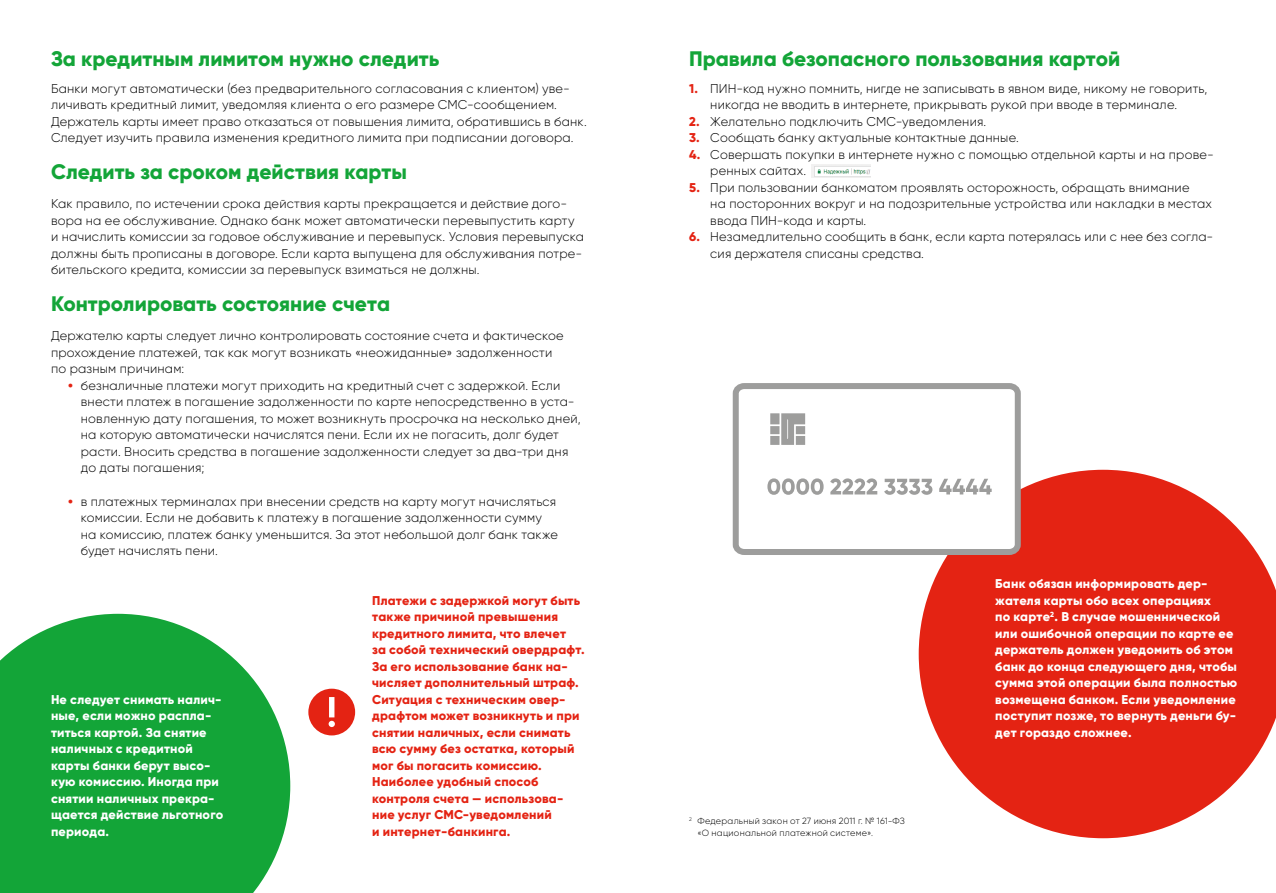
<style>
.page{position:relative;width:1276px;height:893px;background:#fff}
.page>*{position:absolute;margin:0;border:0;box-sizing:border-box;transform-origin:0 0}
.t1{font:800 21px "Gilroy";color:#13a538}
.Body{font:300 12.75px/16.5px "Gilroy";letter-spacing:.015em;color:#000}
.Body-2{font:800 12.75px/16.5px "Gilroy";letter-spacing:.015em;color:#fff}
.Body-3{font:800 12.75px/16.5px "Gilroy";letter-spacing:.015em;color:#e42313}
.Snoska{font:300 9px/12px "Gilroy";letter-spacing:.025em;color:#000}
.s1{font-weight:800;color:#e42313}
</style>
<div class="page">
<svg style="left:0;top:614px;width:290px;height:279px;background:#2bae4c"></svg>
<svg style="left:918px;top:470px;width:358px;height:368px;fill:#e42313"></svg>
<svg style="left:732px;top:383px;width:291px;height:175px"></svg>
<svg style="left:767px;top:478px;width:224px;height:17px"></svg>
<div style="left:770px;top:426px;width:9px;height:8px;border:6px solid #9d9d9c"></div>
<div style="left:770px;top:413px;width:9px;height:11px;border:6px solid #9d9d9c"></div>
<div style="left:770px;top:436px;width:9px;height:9px;border:6px solid #9d9d9c"></div>
<svg style="left:778px;top:410px;width:30px;height:38px"></svg>
<div style="left:796px;top:426px;width:9px;height:8px;border:6px solid #9d9d9c"></div>
<div style="left:796px;top:436px;width:9px;height:9px;border:6px solid #9d9d9c"></div>
<div style="left:308px;top:689px;width:47px;height:46px;background:#e42313;border-radius:50%"></div>
<div style="left:329px;top:697px;width:5px;height:20px;background:#fff"></div>
<svg style="left:329px;top:721px;width:6px;height:6px"></svg>
<img style="left:811px;top:165px;width:60px;height:13px">
<p class="t1" style="left:51px;top:45px;width:390px">За кредитным лимитом нужно следить</p>
<p class="Body" style="left:51px;top:80px;width:537px">Банки могут автоматически (без предварительного согласования с клиентом) уве&shy;личивать кредитный лимит, уведомляя клиента о его размере СМС-сообщением.<br>Держатель карты имеет право отказаться от повышения лимита, обратившись в банк.<br>Следует изучить правила изменения кредитного лимита при подписании договора.</p>
<p class="t1" style="left:51px;top:159px;width:357px">Следить за сроком действия карты</p>
<p class="Body" style="left:51px;top:196px;width:534px">Как правило, по истечении срока действия карты прекращается и действие дого&shy;вора на ее обслуживание. Однако банк может автоматически перевыпустить карту и начислить комиссии за годовое обслуживание и перевыпуск. Условия перевыпуска должны быть прописаны в договоре. Если карта выпущена для обслуживания потре&shy;бительского кредита, комиссии за перевыпуск взиматься не должны.</p>
<p class="t1" style="left:51px;top:291px;width:340px">Контролировать состояние счета</p>
<p class="Body" style="left:51px;top:328px;width:514px">Держателю карты следует лично контролировать состояние счета и фактическое прохождение платежей, так как могут возникать «неожиданные» задолженности по разным причинам:</p>
<p class="Body" style="left:81px;top:377px;width:501px;text-indent:-13px"><span class="s1">•</span> безналичные платежи могут приходить на кредитный счет с задержкой. Если внести платеж в погашение задолженности по карте непосредственно в уста&shy;новленную дату погашения, то может возникнуть просрочка на несколько дней, на которую автоматически начислятся пени. Если их не погасить, долг будет расти. Вносить средства в погашение задолженности следует за два-три дня до даты погашения;</p>
<p class="Body" style="left:81px;top:493px;width:478px;text-indent:-13px"><span class="s1">•</span> в платежных терминалах при внесении средств на карту могут начисляться комиссии. Если не добавить к платежу в погашение задолженности сумму на комиссию, платеж банку уменьшится. За этот небольшой долг банк также будет начислять пени.</p>
<p class="Body-2" style="left:51px;top:691px;width:174px">Не следует снимать налич&shy;ные, если можно распла&shy;титься картой. За снятие наличных с кредитной карты банки берут высо&shy;кую комиссию. Иногда при снятии наличных прекра&shy;щается действие льготного периода.</p>
<p class="Body-3" style="left:372px;top:592px;width:214px">Платежи с задержкой могут быть также причиной превышения кредитного лимита, что влечет<br>за собой технический овердрафт.<br>За его использование банк на&shy;числяет дополнительный штраф.<br>Ситуация с техническим овер&shy;драфтом может возникнуть и при снятии наличных, если снимать всю сумму без остатка, который мог бы погасить комиссию.</p>
<p class="Body-3" style="left:372px;top:773px;width:193px">Наиболее удобный способ контроля счета — использова&shy;ние услуг СМС-уведомлений<br>и интернет-банкинга.</p>
<p class="t1" style="left:689px;top:45px;width:433px">Правила безопасного пользования картой</p>
<p class="Body" style="left:710px;top:80px;width:498px;text-indent:-21px"><span class="s1">1.</span> ПИН-код нужно помнить, нигде не записывать в явном виде, никому не говорить, никогда не вводить в интернете, прикрывать рукой при вводе в терминале.</p>
<p class="Body" style="left:689px;top:113px;width:299px"><span class="s1">2.</span> Желательно подключить СМС-уведомления.</p>
<p class="Body" style="left:689px;top:130px;width:331px"><span class="s1">3.</span> Сообщать банку актуальные контактные данные.</p>
<p class="Body" style="left:710px;top:146px;width:505px;text-indent:-21px"><span class="s1">4.</span> Совершать покупки в интернете нужно с помощью отдельной карты и на прове&shy;ренных сайтах.</p>
<p class="Body" style="left:710px;top:179px;width:503px;text-indent:-21px"><span class="s1">5.</span> При пользовании банкоматом проявлять осторожность, обращать внимание<br>на посторонних вокруг и на подозрительные устройства или накладки в местах ввода ПИН-кода и карты.</p>
<p class="Body" style="left:710px;top:229px;width:504px;text-indent:-21px"><span class="s1">6.</span> Незамедлительно сообщить в банк, если карта потерялась или с нее без согла&shy;сия держателя списаны средства.</p>
<p class="Snoska" style="left:697px;top:814px;width:209px;text-indent:-9px"><sup>2</sup> Федеральный закон от 27 июня 2011 г. № 161-ФЗ «О национальной платежной системе».</p>
<p class="Body-2" style="left:995px;top:575px;width:244px">Банк обязан информировать дер&shy;жателя карты обо всех операциях<br>по карте<sup>2</sup>. В случае мошеннической или ошибочной операции по карте ее держатель должен уведомить об этом банк до конца следующего дня, чтобы сумма этой операции была полностью возмещена банком. Если уведомление поступит позже, то вернуть деньги бу&shy;дет гораздо сложнее.</p>
</div>
